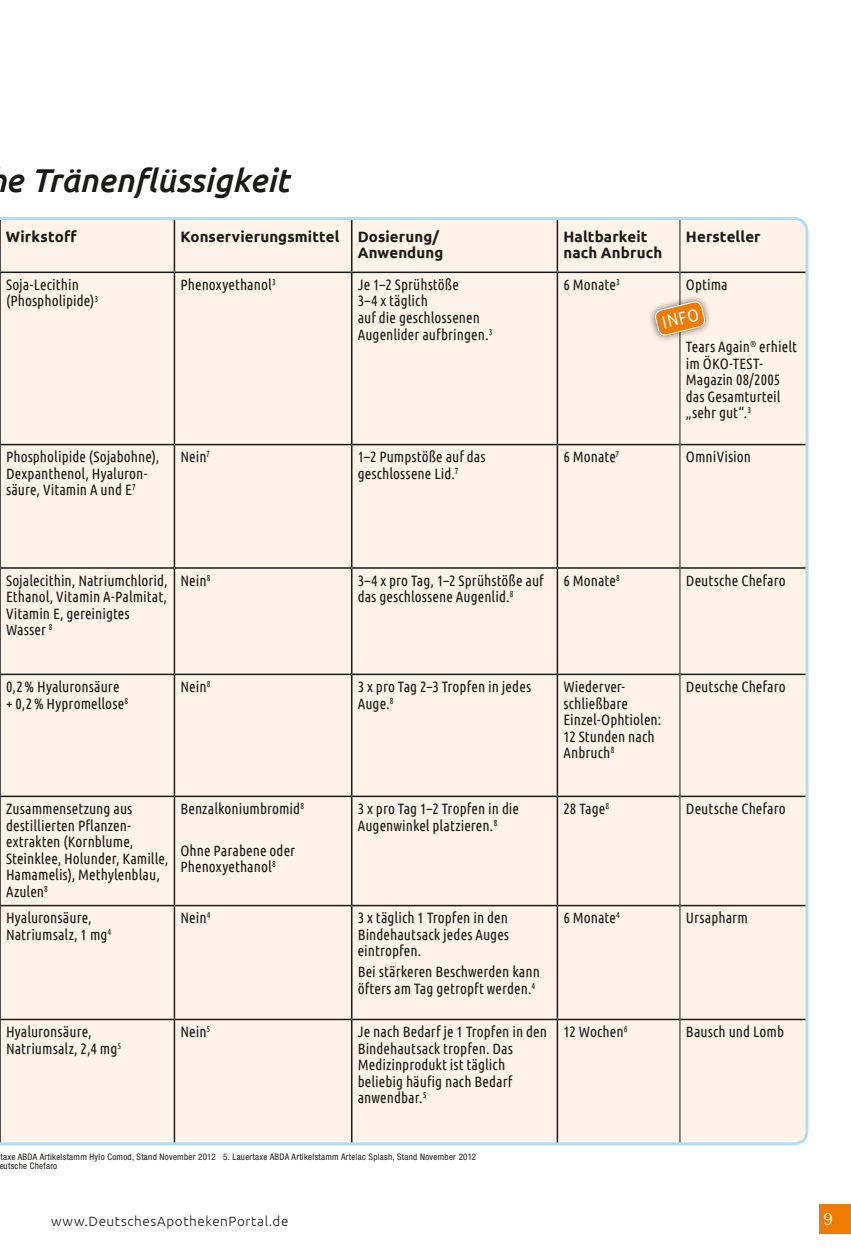
<style>
.page{position:relative;width:851px;height:1251px;background:#fff}
.page>*{position:absolute;margin:0;border:0;box-sizing:border-box;transform-origin:0 0}
.t1{font:italic 500 33px "Ubuntu";color:#1a1a18}
.t2{font:18.15px "Ubuntu";color:#fff;scale:.8 1}
.t3{font:300 16.5px "Ysobel Pro";color:#fff}
.t4{font:15px/16.5px "Ubuntu Condensed";letter-spacing:.005em;color:#1a1a18}
.t5{font:700 15px/16.5px "Ubuntu";letter-spacing:.01em;color:#1a1a18;text-align:right}
.t6{font:300 13.5px "Ubuntu";letter-spacing:.045em;color:#1a1a18}
.t7{font:condensed 9px/9.3px "Helvetica Neue";letter-spacing:.03em;color:#1a1a18}
</style>
<div class="page">
<div style="left:819px;top:1203px;width:31px;height:30px;background:#ef7c00"></div>
<div style="left:0;top:217px;width:808px;height:927px;background:#fef3e8"></div>
<div style="left:647px;top:294px;width:65px;height:49px;background:#1a1a18;opacity:.75"></div>
<svg style="left:654px;top:300px;width:51px;height:36px;background:#e7a054"></svg>
<h1 class="t1" style="left:6px;top:160px;width:285px">e Tränenflüssigkeit</h1>
<p class="t5" style="left:6px;top:228px;width:72px">Wirkstoff</p>
<p class="t5" style="left:180px;top:228px;width:264px">Konservierungsmittel Dosierung/<br>Anwendung</p>
<p class="t5" style="left:563px;top:228px;width:100px;text-align:left">Haltbarkeit nach Anbruch</p>
<p class="t5" style="left:685px;top:228px;width:76px">Hersteller</p>
<p class="t4" style="left:6px;top:276px;width:94px">Soja-Lecithin (Phospholipide)<sup>3</sup></p>
<p class="t4" style="left:180px;top:276px;width:97px">Phenoxyethanol<sup>3</sup></p>
<p class="t4" style="left:357px;top:276px;width:136px">Je 1–2 Sprühstöße<br>3–4 x täglich<br>auf die geschlossenen<br>Augenlider aufbringen.<sup>3</sup></p>
<p class="t4" style="left:563px;top:276px;width:58px">6 Monate<sup>3</sup></p>
<p class="t4" style="left:685px;top:276px;width:43px">Optima</p>
<p class="t4" style="left:685px;top:338px;width:112px">Tears Again<sup>®</sup> erhielt im ÖKO-TEST-<br>Magazin 08/2005 das Gesamturteil „sehr gut“.<sup>3</sup></p>
<p class="t4" style="left:6px;top:448px;width:155px">Phospholipide (Sojabohne),<br>Dexpanthenol, Hyaluron&shy;säure, Vitamin A und E<sup>7</sup></p>
<p class="t4" style="left:180px;top:448px;width:31px">Nein<sup>7</sup></p>
<p class="t4" style="left:357px;top:448px;width:129px">1–2 Pumpstöße auf das geschlossene Lid.<sup>7</sup></p>
<p class="t4" style="left:563px;top:448px;width:57px">6 Monate<sup>7</sup></p>
<p class="t4" style="left:685px;top:448px;width:67px">OmniVision</p>
<p class="t2" style="left:660px;top:312px;width:19px;rotate:-14deg">Info</p>
<p class="t4" style="left:6px;top:571px;width:163px">Sojalecithin, Natriumchlorid,<br>Ethanol, Vitamin A-Palmitat,<br>Vitamin E, gereinigtes<br>Wasser <sup>8</sup></p>
<p class="t4" style="left:180px;top:571px;width:32px">Nein<sup>8</sup></p>
<p class="t4" style="left:357px;top:571px;width:188px">3–4 x pro Tag, 1–2 Sprühstöße auf das geschlossene Augenlid.<sup>8</sup></p>
<p class="t4" style="left:563px;top:571px;width:58px">6 Monate<sup>8</sup></p>
<p class="t4" style="left:685px;top:571px;width:101px">Deutsche Chefaro</p>
<p class="t4" style="left:6px;top:677px;width:124px">0,2% Hyaluronsäure + 0,2% Hypromellose<sup>8</sup></p>
<p class="t4" style="left:180px;top:677px;width:32px">Nein<sup>8</sup></p>
<p class="t4" style="left:357px;top:677px;width:175px">3 x pro Tag 2–3 Tropfen in jedes<br>Auge.<sup>8</sup></p>
<p class="t4" style="left:563px;top:677px;width:99px">Wiederver&shy;schließbare<br>Einzel-Ophtiolen:<br>12 Stunden nach<br>Anbruch<sup>8</sup></p>
<p class="t4" style="left:685px;top:677px;width:101px">Deutsche Chefaro</p>
<p class="t4" style="left:6px;top:799px;width:164px">Zusammensetzung aus destillierten Pflanzen&shy;extrakten (Kornblume,<br>Steinklee, Holunder, Kamille,<br>Hamamelis), Methylenblau,<br>Azulen<sup>8</sup></p>
<p class="t4" style="left:180px;top:799px;width:125px">Benzalkoniumbromid<sup>8</sup></p>
<p class="t4" style="left:180px;top:841px;width:116px">Ohne Parabene oder<br>Phenoxyethanol<sup>8</sup></p>
<p class="t4" style="left:357px;top:799px;width:163px">3 x pro Tag 1–2 Tropfen in die<br>Augenwinkel platzieren.<sup>8</sup></p>
<p class="t4" style="left:563px;top:799px;width:47px">28 Tage<sup>8</sup></p>
<p class="t4" style="left:685px;top:799px;width:101px">Deutsche Chefaro</p>
<p class="t4" style="left:6px;top:908px;width:107px">Hyaluronsäure,<br>Natriumsalz, 1 mg<sup>4</sup></p>
<p class="t4" style="left:180px;top:908px;width:31px">Nein<sup>4</sup></p>
<p class="t4" style="left:357px;top:908px;width:153px;text-align:justify">3 x täglich 1 Tropfen in den Bindehautsack jedes Auges eintropfen.</p>
<p class="t4" style="left:357px;top:962px;width:184px">Bei stärkeren Beschwerden kann öfters am Tag getropft werden.<sup>4</sup></p>
<p class="t4" style="left:563px;top:908px;width:58px">6 Monate<sup>4</sup></p>
<p class="t4" style="left:685px;top:908px;width:63px">Ursapharm</p>
<p class="t4" style="left:6px;top:1022px;width:117px">Hyaluronsäure,<br>Natriumsalz, 2,4 mg<sup>5</sup></p>
<p class="t4" style="left:180px;top:1022px;width:31px">Nein<sup>5</sup></p>
<p class="t4" style="left:357px;top:1022px;width:191px">Je nach Bedarf je 1 Tropfen in den<br>Bindehautsack tropfen. Das<br>Medizinprodukt ist täglich beliebig häufig nach Bedarf anwendbar.<sup>5</sup></p>
<p class="t4" style="left:563px;top:1022px;width:66px">12 Wochen<sup>6</sup></p>
<p class="t4" style="left:685px;top:1022px;width:100px">Bausch und Lomb</p>
<p class="t7" style="left:-1px;top:1151px;width:478px">taxe ABDA Artikelstamm Hylo Comod, Stand November 2012 5. Lauertaxe ABDA Artikelstamm Artelac Splash, Stand November 2012 eutsche Chefaro</p>
<p class="t6" style="left:51px;top:1212px;width:239px">www.DeutschesApothekenPortal.de</p>
<p class="t3" style="left:823px;top:1209px;width:11px">9</p>
</div>
